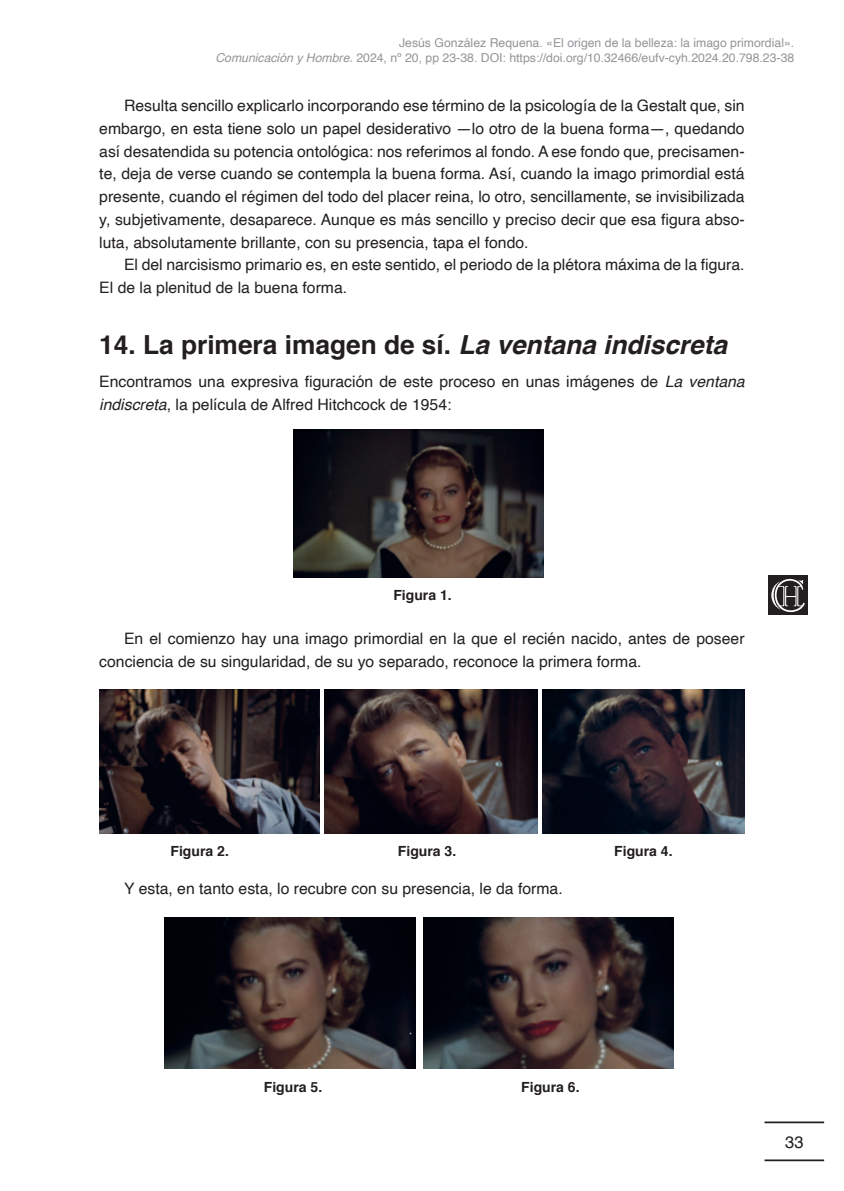
<style>
.page{position:relative;width:844px;height:1191px;background:#fff}
.page>*{position:absolute;margin:0;border:0;box-sizing:border-box;transform-origin:0 0}
.primer_ladillo{font:700 26.25px "Helvetica";color:#231f20}
.t1{font:16.62px "Helvetica";color:#231f20}
.Texto_general{font:15.75px/22.8px "Helvetica";color:#231f20}
.texto_primer_parrafo{font:15.75px/22.8px "Helvetica";color:#231f20}
.Pie_de_fig{font:700 14px "Helvetica";color:#231f20}
.t2{font:12.25px/14.7px "Helvetica";color:#939598;text-align:right}
.s1{font-style:italic}
</style>
<div class="page">
<hr style="left:764px;top:1159px;width:59px;height:2px;background:#231f20">
<hr style="left:764px;top:1121px;width:59px;height:2px;background:#231f20">
<div style="left:768px;top:575px;width:39px;height:40px;background:#231f20"></div>
<svg style="left:771px;top:579px;width:33px;height:33px"></svg>
<img style="left:293px;top:429px;width:250px;height:148px">
<img style="left:99px;top:689px;width:220px;height:144px">
<img style="left:324px;top:689px;width:213px;height:144px">
<img style="left:542px;top:689px;width:202px;height:144px">
<img style="left:165px;top:917px;width:250px;height:151px">
<img style="left:423px;top:917px;width:250px;height:151px">
<p class="t2" style="left:215px;top:36px;width:580px">Jesús González Requena. «El origen de la belleza: la imago primordial».<br><span class="s1">Comunicación y Hombre.</span> 2024, nº 20, pp 23-38. DOI: https://doi.org/10.32466/eufv-cyh.2024.20.798.23-38</p>
<p class="Texto_general" style="left:99px;top:95px;width:646px;text-align:justify;text-indent:25px">Resulta sencillo explicarlo incorporando ese término de la psicología de la Gestalt que, sin embargo, en esta tiene solo un papel desiderativo —lo otro de la buena forma—, quedando así desatendida su potencia ontológica: nos referimos al fondo. A ese fondo que, precisamen&shy;te, deja de verse cuando se contempla la buena forma. Así, cuando la imago primordial está presente, cuando el régimen del todo del placer reina, lo otro, sencillamente, se invisibilizada y, subjetivamente, desaparece. Aunque es más sencillo y preciso decir que esa figura abso&shy;luta, absolutamente brillante, con su presencia, tapa el fondo.</p>
<p class="Texto_general" style="left:99px;top:254px;width:646px;text-indent:25px">El del narcisismo primario es, en este sentido, el periodo de la plétora máxima de la figura.<br>El de la plenitud de la buena forma.</p>
<p class="primer_ladillo" style="left:99px;top:324px;width:629px">14. La primera imagen de sí. <span class="s1">La ventana indiscreta</span></p>
<p class="texto_primer_parrafo" style="left:99px;top:371px;width:646px">Encontramos una expresiva figuración de este proceso en unas imágenes de <span class="s1">La ventana indiscreta</span>, la película de Alfred Hitchcock de 1954:</p>
<p class="Pie_de_fig" style="left:393px;top:584px;width:60px">Figura 1.</p>
<p class="Texto_general" style="left:99px;top:627px;width:646px;text-indent:25px">En el comienzo hay una imago primordial en la que el recién nacido, antes de poseer conciencia de su singularidad, de su yo separado, reconoce la primera forma.</p>
<p class="Pie_de_fig" style="left:170px;top:840px;width:60px">Figura 2.</p>
<p class="Pie_de_fig" style="left:398px;top:840px;width:60px">Figura 3.</p>
<p class="Pie_de_fig" style="left:614px;top:840px;width:60px">Figura 4.</p>
<p class="Texto_general" style="left:124px;top:878px;width:440px">Y esta, en tanto esta, lo recubre con su presencia, le da forma.</p>
<p class="Pie_de_fig" style="left:264px;top:1075px;width:60px">Figura 5.</p>
<p class="Pie_de_fig" style="left:521px;top:1075px;width:60px">Figura 6.</p>
<p class="t1" style="left:784px;top:1129px;width:20px">33</p>
</div>
